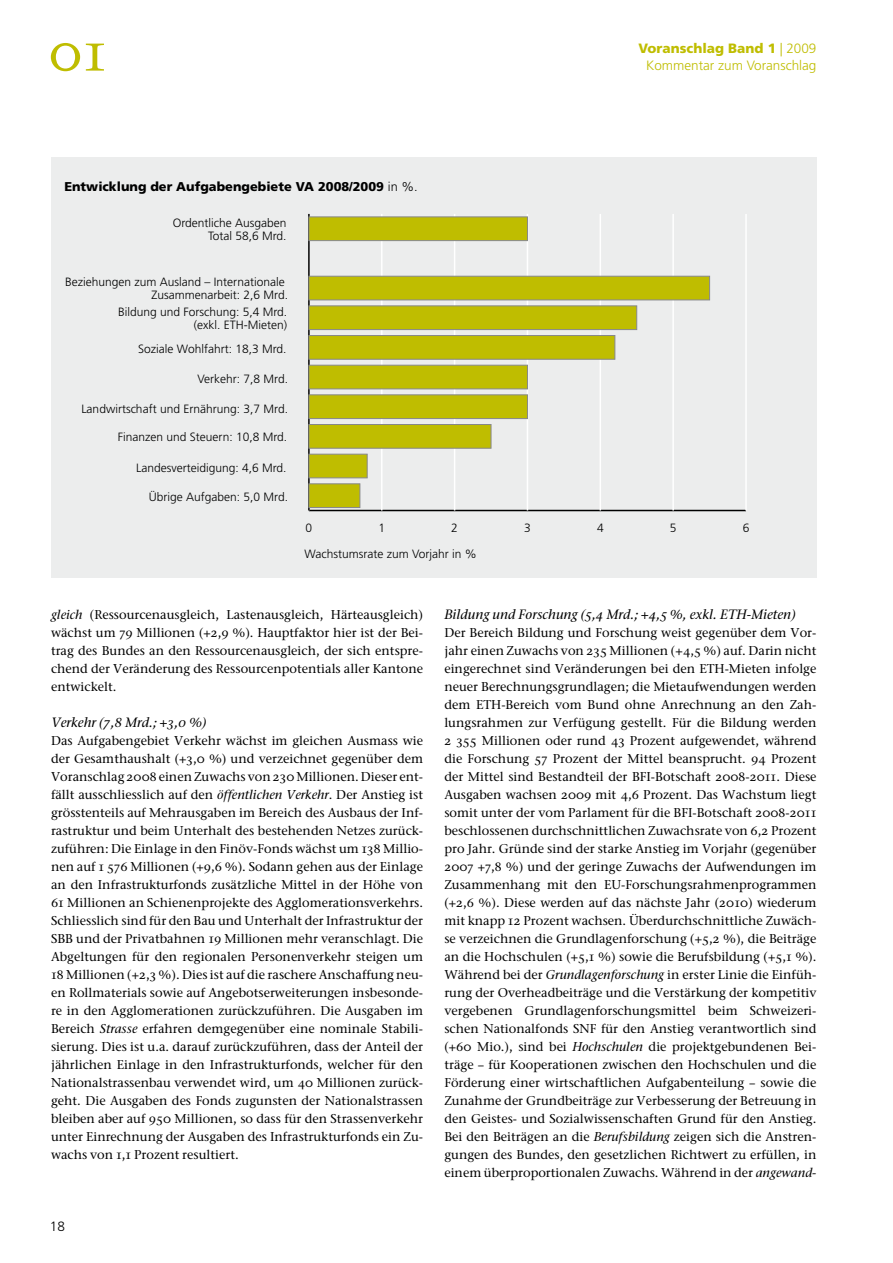
<style>
.page{position:relative;width:893px;height:1263px;background:#fff}
.page>*{position:absolute;margin:0;border:0;box-sizing:border-box;transform-origin:0 0}
.t1{font:54px "ITC Stone Serif OS Medium";color:#bfbd00}
.t2{font:italic 13.5px "ITC Stone Serif OS Medium";color:#000}
.t3{font:300 13.5px/16.5px "Frutiger";color:#bfbd00;text-align:center}
.t4{font:300 13.5px "Frutiger";color:#000}
.t5{font:12.75px/18px "ITC Stone Serif OS Medium";color:#000;text-align:justify}
.t6{font:900 12.75px "Frutiger";color:#000}
.t7{font:300 12px/13.5px "Frutiger";color:#000;text-align:right}
.s1{font-weight:300}
.s2{font-weight:900}
.s3{font-style:italic}
</style>
<div class="page">
<div style="left:51px;top:157px;width:765px;height:420px;background:#eceded"></div>
<hr style="left:309px;top:510px;width:437px;height:1px;background:#000">
<hr style="left:381px;top:214px;width:1px;height:296px;background:#fff">
<hr style="left:454px;top:214px;width:1px;height:296px;background:#fff">
<hr style="left:527px;top:214px;width:1px;height:296px;background:#fff">
<hr style="left:600px;top:214px;width:1px;height:296px;background:#fff">
<hr style="left:672px;top:214px;width:2px;height:296px;background:#fff">
<hr style="left:745px;top:214px;width:2px;height:296px;background:#fff">
<hr style="left:308px;top:214px;width:2px;height:296px;background:#000">
<div style="left:309px;top:217px;width:219px;height:24px;background:#bfbd00;border:1px solid #87888a"></div>
<div style="left:309px;top:276px;width:401px;height:24px;background:#bfbd00;border:1px solid #87888a"></div>
<div style="left:309px;top:306px;width:328px;height:24px;background:#bfbd00;border:1px solid #87888a"></div>
<div style="left:309px;top:335px;width:306px;height:24px;background:#bfbd00;border:1px solid #87888a"></div>
<div style="left:309px;top:365px;width:219px;height:24px;background:#bfbd00;border:1px solid #87888a"></div>
<div style="left:309px;top:395px;width:219px;height:24px;background:#bfbd00;border:1px solid #87888a"></div>
<div style="left:309px;top:424px;width:182px;height:24px;background:#bfbd00;border:1px solid #87888a"></div>
<div style="left:309px;top:454px;width:58px;height:24px;background:#bfbd00;border:1px solid #87888a"></div>
<div style="left:309px;top:484px;width:51px;height:24px;background:#bfbd00;border:1px solid #87888a"></div>
<h1 class="t1" style="left:48px;top:18px;width:60px">01</h1>
<p class="t6" style="left:64px;top:179px;width:355px">Entwicklung der Aufgabengebiete VA 2008/2009 <span class="s1">in %.</span></p>
<p class="t7" style="left:173px;top:216px;width:115px">Ordentliche Ausgaben<br>Total 58,6 Mrd.</p>
<p class="t7" style="left:65px;top:275px;width:224px">Beziehungen zum Ausland – Internationale<br>Zusammenarbeit: 2,6 Mrd.</p>
<p class="t7" style="left:118px;top:305px;width:171px">Bildung und Forschung: 5,4 Mrd. (exkl. ETH-Mieten)</p>
<p class="t7" style="left:138px;top:342px;width:150px">Soziale Wohlfahrt: 18,3 Mrd.</p>
<p class="t7" style="left:198px;top:372px;width:92px">Verkehr: 7,8 Mrd.</p>
<p class="t7" style="left:81px;top:402px;width:208px">Landwirtschaft und Ernährung: 3,7 Mrd.</p>
<p class="t7" style="left:118px;top:430px;width:171px">Finanzen und Steuern: 10,8 Mrd.</p>
<p class="t7" style="left:136px;top:461px;width:152px">Landesverteidigung: 4,6 Mrd.</p>
<p class="t7" style="left:149px;top:490px;width:141px">Übrige Aufgaben: 5,0 Mrd.</p>
<p class="t3" style="left:639px;top:41px;width:179px"><span class="s2">Voranschlag Band 1</span> | 2009<br>Kommentar zum Voranschlag</p>
<p class="t7" style="left:306px;top:521px;width:8px">0</p>
<p class="t7" style="left:378px;top:521px;width:8px">1</p>
<p class="t7" style="left:451px;top:521px;width:8px">2</p>
<p class="t7" style="left:524px;top:521px;width:8px">3</p>
<p class="t7" style="left:597px;top:521px;width:8px">4</p>
<p class="t7" style="left:670px;top:521px;width:8px">5</p>
<p class="t7" style="left:743px;top:521px;width:8px">6</p>
<p class="t7" style="left:305px;top:547px;width:174px">Wachstumsrate zum Vorjahr in %</p>
<p class="t5" style="left:51px;top:605px;width:374px"><span class="s3">gleich</span> (Ressourcenausgleich, Lastenausgleich, Härteausgleich) wächst um 79 Millionen (+2,9 %). Hauptfaktor hier ist der Bei&shy;trag des Bundes an den Ressourcenausgleich, der sich entspre&shy;chend der Veränderung des Ressourcenpotentials aller Kantone entwickelt.</p>
<p class="t2" style="left:51px;top:714px;width:157px">Verkehr (7,8 Mrd.; +3,0 %)</p>
<p class="t5" style="left:51px;top:731px;width:374px">Das Aufgabengebiet Verkehr wächst im gleichen Ausmass wie der Gesamthaushalt (+3,0 %) und verzeichnet gegenüber dem Voranschlag 2008 einen Zuwachs von 230Millionen. Dieser ent&shy;fällt ausschliesslich auf den <span class="s3">öffentlichen Verkehr</span>. Der Anstieg ist grösstenteils auf Mehrausgaben im Bereich des Ausbaus der Inf&shy;rastruktur und beim Unterhalt des bestehenden Netzes zurück&shy;zuführen: Die Einlage in den Finöv-Fonds wächst um 138 Millio&shy;nen auf 1 576 Millionen (+9,6 %). Sodann gehen aus der Einlage an den Infrastrukturfonds zusätzliche Mittel in der Höhe von 61 Millionen an Schienenprojekte des Agglomerationsverkehrs.<br>Schliesslich sind für den Bau und Unterhalt der Infrastruktur der SBB und der Privatbahnen 19 Millionen mehr veranschlagt. Die Abgeltungen für den regionalen Personenverkehr steigen um 18 Millionen (+2,3 %). Dies ist auf die raschere Anschaffung neu&shy;en Rollmaterials sowie auf Angebotserweiterungen insbesonde&shy;re in den Agglomerationen zurückzuführen. Die Ausgaben im Bereich <span class="s3">Strasse</span> erfahren demgegenüber eine nominale Stabili&shy;sierung. Dies ist u.a. darauf zurückzuführen, dass der Anteil der jährlichen Einlage in den Infrastrukturfonds, welcher für den Nationalstrassenbau verwendet wird, um 40 Millionen zurück&shy;geht. Die Ausgaben des Fonds zugunsten der Nationalstrassen bleiben aber auf 950 Millionen, so dass für den Strassenverkehr unter Einrechnung der Ausgaben des Infrastrukturfonds ein Zu&shy;wachs von 1,1 Prozent resultiert.</p>
<p class="t4" style="left:50px;top:1218px;width:17px">18</p>
<p class="t2" style="left:444px;top:606px;width:353px">Bildung und Forschung (5,4 Mrd.; +4,5 %, exkl. ETH-Mieten)</p>
<p class="t5" style="left:444px;top:623px;width:374px">Der Bereich Bildung und Forschung weist gegenüber dem Vor&shy;jahr einen Zuwachs von 235 Millionen (+4,5 %) auf. Darin nicht eingerechnet sind Veränderungen bei den ETH-Mieten infolge neuer Berechnungsgrundlagen; die Mietaufwendungen werden dem ETH-Bereich vom Bund ohne Anrechnung an den Zah&shy;lungsrahmen zur Verfügung gestellt. Für die Bildung werden 2 355 Millionen oder rund 43 Prozent aufgewendet, während die Forschung 57 Prozent der Mittel beansprucht. 94 Prozent der Mittel sind Bestandteil der BFI-Botschaft 2008-2011. Diese Ausgaben wachsen 2009 mit 4,6 Prozent. Das Wachstum liegt somit unter der vom Parlament für die BFI-Botschaft 2008-2011 beschlossenen durchschnittlichen Zuwachsrate von 6,2 Prozent pro Jahr. Gründe sind der starke Anstieg im Vorjahr (gegenüber 2007 +7,8 %) und der geringe Zuwachs der Aufwendungen im Zusammenhang mit den EU-Forschungsrahmenprogrammen (+2,6 %). Diese werden auf das nächste Jahr (2010) wiederum mit knapp 12 Prozent wachsen. Überdurchschnittliche Zuwäch&shy;se verzeichnen die Grundlagenforschung (+5,2 %), die Beiträge an die Hochschulen (+5,1 %) sowie die Berufsbildung (+5,1 %).<br>Während bei der <span class="s3">Grundlagenforschung</span> in erster Linie die Einfüh&shy;rung der Overheadbeiträge und die Verstärkung der kompetitiv vergebenen Grundlagenforschungsmittel beim Schweizeri&shy;schen Nationalfonds SNF für den Anstieg verantwortlich sind (+60 Mio.), sind bei <span class="s3">Hochschulen</span> die projektgebundenen Bei&shy;träge – für Kooperationen zwischen den Hochschulen und die Förderung einer wirtschaftlichen Aufgabenteilung – sowie die Zunahme der Grundbeiträge zur Verbesserung der Betreuung in den Geistes- und Sozialwissenschaften Grund für den Anstieg.<br>Bei den Beiträgen an die <span class="s3">Berufsbildung</span> zeigen sich die Anstren&shy;gungen des Bundes, den gesetzlichen Richtwert zu erfüllen, in einem überproportionalen Zuwachs. Während in der <span class="s3">angewand-</span></p>
</div>
